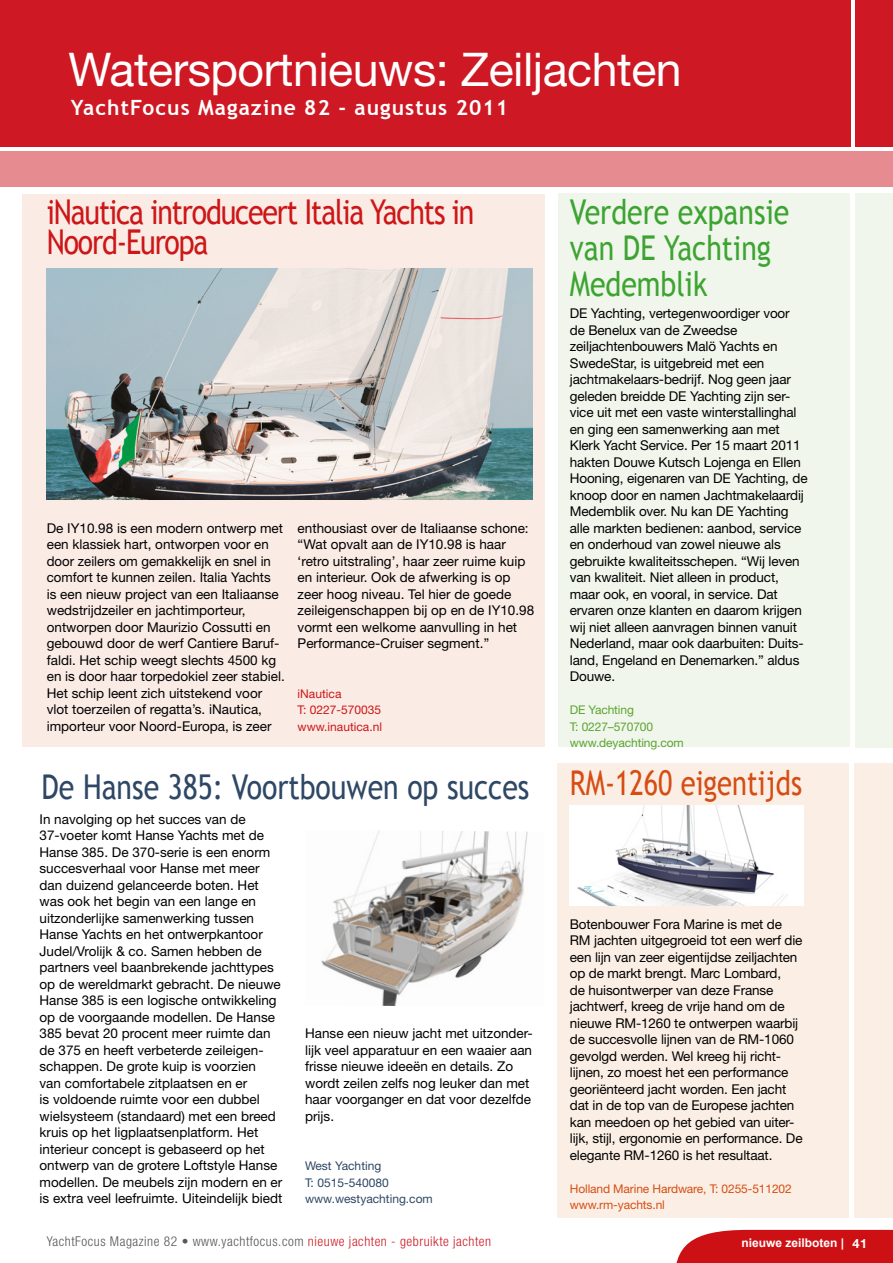
<style>
.page{position:relative;width:893px;height:1263px;background:#fff}
.page>*{position:absolute;margin:0;border:0;box-sizing:border-box;transform-origin:0 0}
.t1{font:46.5px "Helvetica Neue";letter-spacing:-.01em;color:#fff}
.t2{font:34.2px/30px "Trebuchet MS";letter-spacing:-.04em;color:#cd1617;scale:.83 1}
.t3{font:34.2px/36px "Trebuchet MS";color:#3da432;scale:.83 1}
.t4{font:34.2px "Trebuchet MS";color:#2d4765;scale:.83 1}
.t5{font:34.2px "Trebuchet MS";color:#d64d14;scale:.8 1}
.t6{font:700 21px "Trebuchet MS";letter-spacing:.05em;color:#fff}
.t7{font:13.5px/16.5px "Helvetica Neue";color:#000}
.t8{font:300 condensed 13.5px "Helvetica Neue";letter-spacing:.04em;color:#565655}
.t9{font:12px/16.5px "Helvetica Neue";letter-spacing:-.01em;color:#d64d14}
.t10{font:12px/16.5px "Helvetica Neue";color:#2d4765}
.t11{font:12px/16.5px "Helvetica Neue";letter-spacing:-.01em;color:#5ba530}
.t12{font:12px/16.5px "Helvetica Neue";color:#cd1617}
.t13{font:700 12px "Arial";color:#fff}
.s1{color:#ce1924}
.s2{font-family:"Helvetica Neue";font-size:12.75px}
</style>
<div class="page">
<div style="left:558px;top:193px;width:292px;height:554px;background:#f1f6ec"></div>
<div style="left:22px;top:194px;width:522px;height:553px;background:#faebe5"></div>
<div style="left:0;top:0;width:850px;height:147px;background:#ce1924"></div>
<div style="left:855px;top:0;width:38px;height:147px;background:#ce1924"></div>
<div style="left:0;top:151px;width:893px;height:36px;background:#e68c91"></div>
<div style="left:676px;top:1230px;width:217px;height:33px;background:#cd1013"></div>
<div style="left:855px;top:193px;width:38px;height:555px;background:#f1f6ec"></div>
<img style="left:47px;top:268px;width:485px;height:232px">
<img style="left:321px;top:830px;width:207px;height:176px">
<div style="left:557px;top:764px;width:292px;height:453px;background:#fbefe5"></div>
<div style="left:855px;top:764px;width:38px;height:453px;background:#fbefe5"></div>
<img style="left:570px;top:805px;width:234px;height:101px">
<h1 class="t1" style="left:69px;top:42px;width:615px">Watersportnieuws: Zeiljachten</h1>
<h3 class="t6" style="left:71px;top:94px;width:439px">YachtFocus Magazine 82 - augustus 2011</h3>
<h2 class="t2" style="left:47px;top:197px;width:517px">iNautica introduceert Italia Yachts in<br>Noord-Europa</h2>
<p class="t7" style="left:47px;top:519px;width:240px">De IY10.98 is een modern ontwerp met een klassiek hart, ontworpen voor en door zeilers om gemakkelijk en snel in comfort te kunnen zeilen. Italia Yachts<br>is een nieuw project van een Italiaanse wedstrijdzeiler en jachtimporteur, ontworpen door Maurizio Cossutti en gebouwd door de werf Cantiere Baruf&shy;faldi. Het schip weegt slechts 4500 kg en is door haar torpedokiel zeer stabiel.<br>Het schip leent zich uitstekend voor vlot toerzeilen of regatta’s. iNautica, importeur voor Noord-Europa, is zeer</p>
<p class="t7" style="left:298px;top:519px;width:238px">enthousiast over de Italiaanse schone: “Wat opvalt aan de IY10.98 is haar ‘retro uitstraling’, haar zeer ruime kuip en interieur. Ook de afwerking is op zeer hoog niveau. Tel hier de goede zeileigenschappen bij op en de IY10.98 vormt een welkome aanvulling in het Performance-Cruiser segment.’’</p>
<p class="t12" style="left:298px;top:685px;width:86px">iNautica<br>T: 0227-570035 www.inautica.nl</p>
<h2 class="t4" style="left:41px;top:767px;width:589px">De Hanse 385: Voortbouwen op succes</h2>
<p class="t7" style="left:40px;top:810px;width:244px">In navolging op het succes van de 37-voeter komt Hanse Yachts met de Hanse 385. De 370-serie is een enorm succesverhaal voor Hanse met meer dan duizend gelanceerde boten. Het was ook het begin van een lange en uitzonderlijke samenwerking tussen Hanse Yachts en het ontwerpkantoor Judel/Vrolijk &amp; co. Samen hebben de partners veel baanbrekende jachttypes op de wereldmarkt gebracht. De nieuwe Hanse 385 is een logische ontwikkeling op de voorgaande modellen. De Hanse 385 bevat 20 procent meer ruimte dan de 375 en heeft verbeterde zeileigen&shy;schappen. De grote kuip is voorzien<br>van comfortabele zitplaatsen en er<br>is voldoende ruimte voor een dubbel wielsysteem (standaard) met een breed kruis op het ligplaatsenplatform. Het interieur concept is gebaseerd op het ontwerp van de grotere Loftstyle Hanse modellen. De meubels zijn modern en er is extra veel leefruimte. Uiteindelijk biedt</p>
<p class="t7" style="left:305px;top:1025px;width:229px">Hanse een nieuw jacht met uitzonder&shy;lijk veel apparatuur en een waaier aan frisse nieuwe ideeën en details. Zo wordt zeilen zelfs nog leuker dan met haar voorganger en dat voor dezelfde prijs.</p>
<p class="t10" style="left:305px;top:1157px;width:129px">West Yachting<br>T: 0515-540080 www.westyachting.com</p>
<h2 class="t3" style="left:570px;top:194px;width:266px">Verdere expansie van DE Yachting<br>Medemblik</h2>
<p class="t7" style="left:570px;top:305px;width:239px">DE Yachting, vertegenwoordiger voor de Benelux van de Zweedse zeiljachtenbouwers Malö Yachts en SwedeStar, is uitgebreid met een jachtmakelaars-bedrijf. Nog geen jaar geleden breidde DE Yachting zijn ser&shy;vice uit met een vaste winterstallinghal en ging een samenwerking aan met Klerk Yacht Service. Per 15 maart 2011 hakten Douwe Kutsch Lojenga en Ellen Hooning, eigenaren van DE Yachting, de knoop door en namen Jachtmakelaardij Medemblik over. Nu kan DE Yachting alle markten bedienen: aanbod, service en onderhoud van zowel nieuwe als gebruikte kwaliteitsschepen. “Wij leven van kwaliteit. Niet alleen in product, maar ook, en vooral, in service. Dat ervaren onze klanten en daarom krijgen wij niet alleen aanvragen binnen vanuit Nederland, maar ook daarbuiten: Duits&shy;land, Engeland en Denemarken.” aldus Douwe.</p>
<p class="t11" style="left:570px;top:701px;width:115px">DE Yachting<br>T: 0227–570700 www.deyachting.com</p>
<h2 class="t5" style="left:570px;top:763px;width:292px">RM-1260 eigentijds</h2>
<p class="t7" style="left:570px;top:915px;width:234px">Botenbouwer Fora Marine is met de RM jachten uitgegroeid tot een werf die een lijn van zeer eigentijdse zeiljachten op de markt brengt. Marc Lombard,<br>de huisontwerper van deze Franse jachtwerf, kreeg de vrije hand om de nieuwe RM-1260 te ontwerpen waarbij de succesvolle lijnen van de RM-1060 gevolgd werden. Wel kreeg hij richt&shy;lijnen, zo moest het een performance georiënteerd jacht worden. Een jacht dat in de top van de Europese jachten kan meedoen op het gebied van uiter&shy;lijk, stijl, ergonomie en performance. De elegante RM-1260 is het resultaat.</p>
<p class="t9" style="left:570px;top:1180px;width:223px">Holland Marine Hardware, T: 0255-511202 www.rm-yachts.nl</p>
<p class="t8" style="left:47px;top:1233px;width:446px">YachtFocus Magazine 82 • www.yachtfocus.com <span class="s1">nieuwe jachten - gebruikte jachten</span></p>
<p class="t13" style="left:741px;top:1235px;width:127px">nieuwe zeilboten | <span class="s2">41</span></p>
</div>
